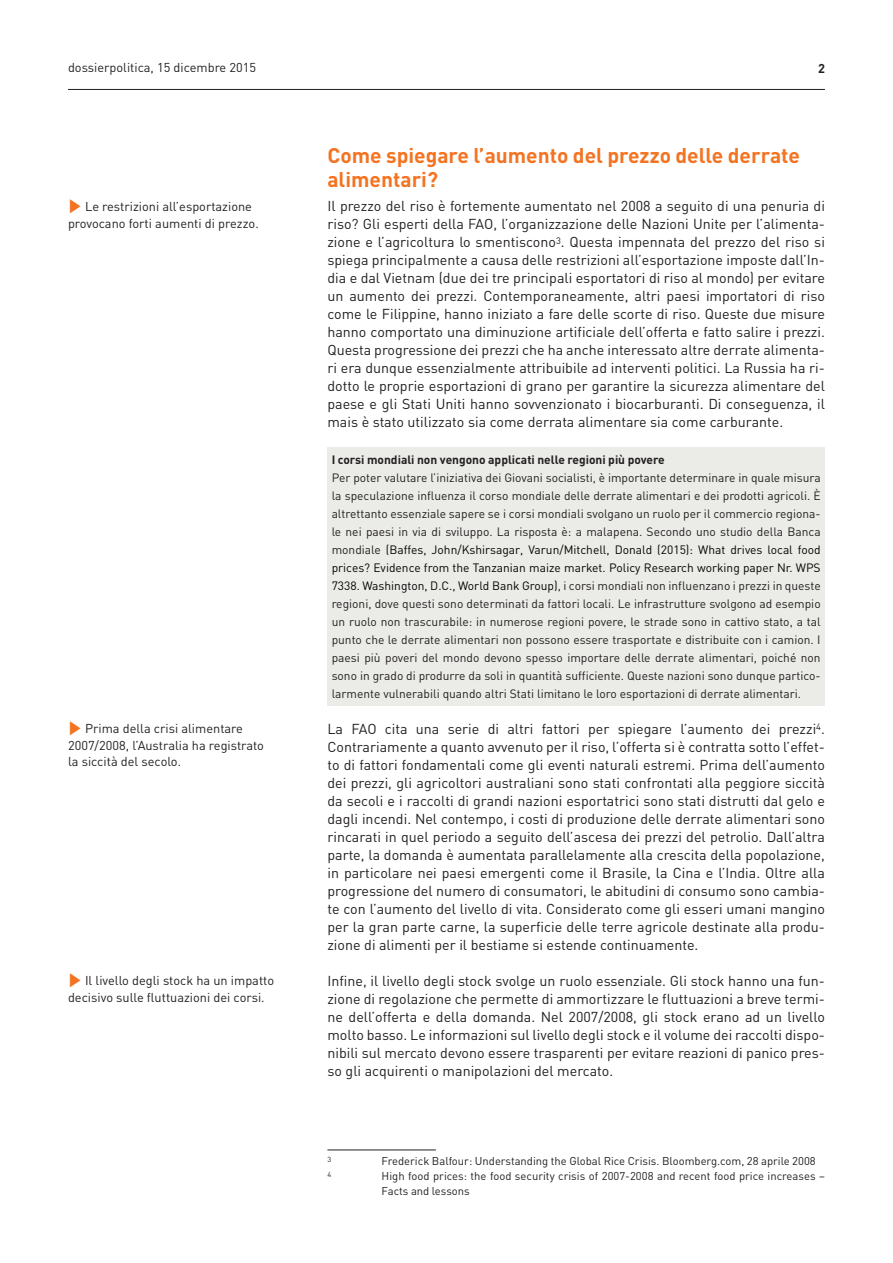
<style>
.page{position:relative;width:893px;height:1263px;background:#fff}
.page>*{position:absolute;margin:0;border:0;box-sizing:border-box;transform-origin:0 0}
.t1{font:700 21px/24px "DIN";color:#f47321}
.t2{font:14.25px/18px "DIN";color:#231f20;text-align:justify}
.t3{font:12.75px/16.5px "DIN";color:#231f20}
.t4{font:700 12.75px "DIN";color:#231f20}
.t5{font:12px/18px "DIN";color:#231f20;text-align:justify}
.t6{font:700 12px "DIN";color:#231f20}
.t7{font:11.25px/15px "DIN";color:#231f20}
.t8{font:7.35px "DIN";color:#231f20}
.s1{color:#f47321}
.s2{color:#040503}
</style>
<div class="page">
<hr style="left:68px;top:89px;width:757px;height:1px;background:#231f20">
<div style="left:327px;top:447px;width:498px;height:259px;background:#ebebe8"></div>
<hr style="left:327px;top:1150px;width:109px;height:1px;background:#231f20">
<p class="t3" style="left:68px;top:59px;width:190px">dossierpolitica, 15 dicembre 2015</p>
<p class="t4" style="left:818px;top:60px;width:8px">2</p>
<p class="t3" style="left:68px;top:198px;width:192px"><span class="s1">✓</span> Le restrizioni all’esportazione provocano forti aumenti di prezzo.</p>
<p class="t3" style="left:68px;top:720px;width:198px"><span class="s1">✓</span> Prima della crisi alimentare<br>2007/2008, l’Australia ha registrato la siccità del secolo.</p>
<p class="t3" style="left:68px;top:972px;width:208px"><span class="s1">✓</span> Il livello degli stock ha un impatto decisivo sulle fluttuazioni dei corsi.</p>
<h1 class="t1" style="left:327px;top:143px;width:474px">Come spiegare l’aumento del prezzo delle derrate alimentari?</h1>
<p class="t2" style="left:327px;top:197px;width:499px">Il prezzo del riso è fortemente aumentato nel 2008 a seguito di una penuria di riso? Gli esperti della FAO, l’organizzazione delle Nazioni Unite per l’alimenta&shy;zione e l’agricoltura lo smentiscono<sup>3</sup>. Questa impennata del prezzo del riso si spiega principalmente a causa delle restrizioni all’esportazione imposte dall’In&shy;dia e dal Vietnam (due dei tre principali esportatori di riso al mondo) per evitare un aumento dei prezzi. Contemporaneamente, altri paesi importatori di riso come le Filippine, hanno iniziato a fare delle scorte di riso. Queste due misure hanno comportato una diminuzione artificiale dell’offerta e fatto salire i prezzi.<br>Questa progressione dei prezzi che ha anche interessato altre derrate alimenta&shy;ri era dunque essenzialmente attribuibile ad interventi politici. La Russia ha ri&shy;dotto le proprie esportazioni di grano per garantire la sicurezza alimentare del paese e gli Stati Uniti hanno sovvenzionato i biocarburanti. Di conseguenza, il mais è stato utilizzato sia come derrata alimentare sia come carburante.</p>
<p class="t6" style="left:332px;top:451px;width:335px">I corsi mondiali non vengono applicati nelle regioni più povere</p>
<p class="t5" style="left:332px;top:468px;width:490px">Per poter valutare l’iniziativa dei Giovani socialisti, è importante determinare in quale misura la speculazione influenza il corso mondiale delle derrate alimentari e dei prodotti agricoli. È altrettanto essenziale sapere se i corsi mondiali svolgano un ruolo per il commercio regiona&shy;le nei paesi in via di sviluppo. La risposta è: a malapena. Secondo uno studio della Banca mondiale <span class="s2">(Baffes, John/Kshirsagar, Varun/Mitchell, Donald (2015): What drives local food prices? Evidence from the Tanzanian maize market. Policy Research working paper Nr. WPS 7338. Washington, D.C., World Bank Group)</span>, i corsi mondiali non influenzano i prezzi in queste regioni, dove questi sono determinati da fattori locali. Le infrastrutture svolgono ad esempio un ruolo non trascurabile: in numerose regioni povere, le strade sono in cattivo stato, a tal punto che le derrate alimentari non possono essere trasportate e distribuite con i camion. I paesi più poveri del mondo devono spesso importare delle derrate alimentari, poiché non sono in grado di produrre da soli in quantità sufficiente. Queste nazioni sono dunque partico&shy;larmente vulnerabili quando altri Stati limitano le loro esportazioni di derrate alimentari.</p>
<p class="t2" style="left:327px;top:719px;width:499px">La FAO cita una serie di altri fattori per spiegare l’aumento dei prezzi<sup>4</sup>.<br>Contrariamente a quanto avvenuto per il riso, l’offerta si è contratta sotto l’effet&shy;to di fattori fondamentali come gli eventi naturali estremi. Prima dell’aumento dei prezzi, gli agricoltori australiani sono stati confrontati alla peggiore siccità da secoli e i raccolti di grandi nazioni esportatrici sono stati distrutti dal gelo e dagli incendi. Nel contempo, i costi di produzione delle derrate alimentari sono rincarati in quel periodo a seguito dell’ascesa dei prezzi del petrolio. Dall’altra parte, la domanda è aumentata parallelamente alla crescita della popolazione, in particolare nei paesi emergenti come il Brasile, la Cina e l’India. Oltre alla progressione del numero di consumatori, le abitudini di consumo sono cambia&shy;te con l’aumento del livello di vita. Considerato come gli esseri umani mangino per la gran parte carne, la superficie delle terre agricole destinate alla produ&shy;zione di alimenti per il bestiame si estende continuamente.</p>
<p class="t2" style="left:327px;top:971px;width:499px">Infine, il livello degli stock svolge un ruolo essenziale. Gli stock hanno una fun&shy;zione di regolazione che permette di ammortizzare le fluttuazioni a breve termi&shy;ne dell’offerta e della domanda. Nel 2007/2008, gli stock erano ad un livello molto basso. Le informazioni sul livello degli stock e il volume dei raccolti dispo&shy;nibili sul mercato devono essere trasparenti per evitare reazioni di panico pres&shy;so gli acquirenti o manipolazioni del mercato.</p>
<p class="t8" style="left:327px;top:1155px;width:5px">3</p>
<p class="t7" style="left:382px;top:1153px;width:436px">Frederick Balfour: Understanding the Global Rice Crisis. Bloomberg.com, 28 aprile 2008</p>
<p class="t8" style="left:327px;top:1170px;width:5px">4</p>
<p class="t7" style="left:382px;top:1168px;width:445px">High food prices: the food security crisis of 2007-2008 and recent food price increases –<br>Facts and lessons</p>
</div>
